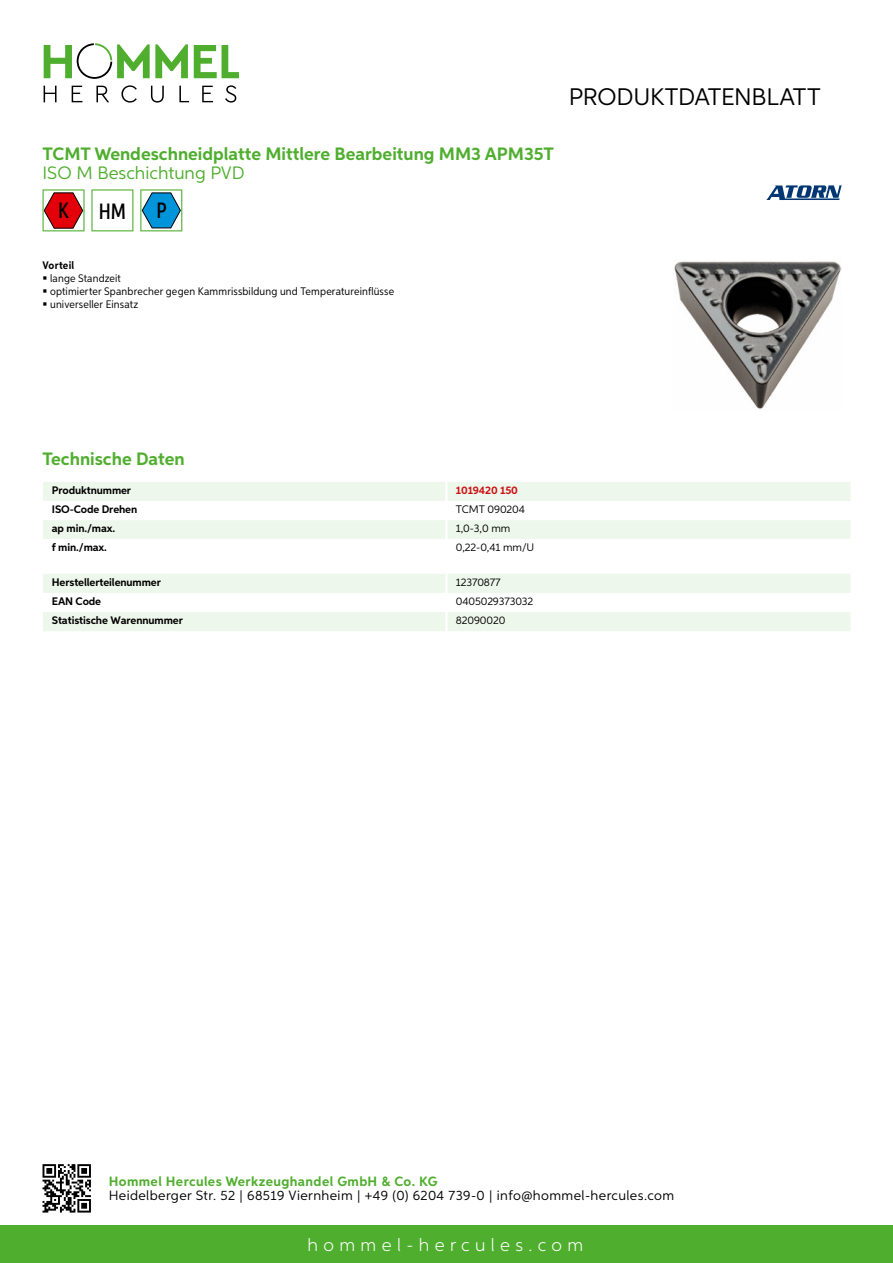
<style>
.page{position:relative;width:893px;height:1263px;background:#fff}
.page>*{position:absolute;margin:0;border:0;box-sizing:border-box;transform-origin:0 0}
.t1{font:24px "Aspira";letter-spacing:-.01em;color:#000}
.t2{font:500 22.2px "Aspira XX Nar";color:#000}
.t3{font:700 18px "Aspira";color:#50ae2f}
.t4{font:300 18px "Aspira";letter-spacing:.3em;color:#fff}
.t5{font:18px "Aspira";color:#50ae2f}
.t6{font:13.5px "Aspira";letter-spacing:.03em;color:#000}
.t7{font:700 13.5px "Aspira";letter-spacing:.03em;color:#50ae2f}
.t8{font:700 10.95px "Aspira";letter-spacing:-.01em;color:#000}
.t9{font:10.95px/12.8px "Aspira Nar";letter-spacing:.015em;color:#000}
.t10{font:10.95px "Aspira";letter-spacing:-.01em;color:#000}
.t11{font:700 10.95px "Aspira";letter-spacing:-.01em;color:#cd1013}
.t12{font:700 10.95px "Aspira Nar";letter-spacing:.015em;color:#000}
</style>
<div class="page">
<div style="left:0;top:1226px;width:893px;height:37px;background:#50ae2f"></div>
<svg style="left:43px;top:1164px;width:48px;height:48px"></svg>
<svg style="left:194px;top:45px;width:45px;height:33px"></svg>
<svg style="left:44px;top:43px;width:144px;height:36px"></svg>
<svg style="left:44px;top:86px;width:13px;height:16px"></svg>
<svg style="left:72px;top:86px;width:10px;height:16px"></svg>
<svg style="left:96px;top:86px;width:13px;height:16px"></svg>
<svg style="left:121px;top:85px;width:16px;height:18px"></svg>
<svg style="left:151px;top:86px;width:13px;height:17px"></svg>
<svg style="left:179px;top:86px;width:10px;height:16px"></svg>
<svg style="left:202px;top:86px;width:11px;height:16px"></svg>
<svg style="left:225px;top:85px;width:11px;height:18px"></svg>
<div style="left:43px;top:482px;width:807px;height:19px;background:#eef7eb"></div>
<div style="left:43px;top:520px;width:807px;height:19px;background:#eef7eb"></div>
<hr style="left:445px;top:482px;width:3px;height:19px;background:#fff">
<hr style="left:445px;top:520px;width:3px;height:19px;background:#fff">
<svg style="left:43px;top:574px;width:807px;height:57px"></svg>
<hr style="left:445px;top:612px;width:3px;height:19px;background:#fff">
<svg style="left:43px;top:189px;width:42px;height:42px"></svg>
<svg style="left:91px;top:189px;width:42px;height:42px"></svg>
<svg style="left:140px;top:189px;width:42px;height:42px"></svg>
<img style="left:674px;top:261px;width:168px;height:148px">
<svg style="left:766px;top:185px;width:76px;height:15px"></svg>
<h3 class="t3" style="left:43px;top:142px;width:513px">TCMT Wendeschneidplatte Mittlere Bearbeitung MM3 APM35T</h3>
<h3 class="t5" style="left:43px;top:162px;width:201px">ISO M Beschichtung PVD</h3>
<h2 class="t2" style="left:58px;top:197px;width:12px">K</h2>
<h2 class="t2" style="left:99px;top:197px;width:29px">HM</h2>
<h2 class="t2" style="left:156px;top:197px;width:12px">P</h2>
<p class="t12" style="left:43px;top:259px;width:33px">Vorteil</p>
<p class="t9" style="left:50px;top:272px;width:345px">lange Standzeit<br>optimierter Spanbrecher gegen Kammrissbildung und Temperatureinflüsse universeller Einsatz</p>
<h1 class="t1" style="left:569px;top:82px;width:253px">Produktdatenblatt</h1>
<h3 class="t3" style="left:43px;top:448px;width:144px">Technische Daten</h3>
<p class="t8" style="left:52px;top:483px;width:81px">Produktnummer</p>
<p class="t11" style="left:456px;top:483px;width:64px">1019420 150</p>
<p class="t8" style="left:52px;top:502px;width:87px">ISO-Code Drehen</p>
<p class="t10" style="left:456px;top:502px;width:71px">TCMT 090204</p>
<p class="t8" style="left:52px;top:521px;width:65px">ap min./max.</p>
<p class="t10" style="left:456px;top:522px;width:56px">1,0-3,0 mm</p>
<p class="t8" style="left:52px;top:541px;width:57px">f min./max.</p>
<p class="t10" style="left:456px;top:541px;width:78px">0,22-0,41 mm/U</p>
<p class="t8" style="left:52px;top:575px;width:111px">Herstellerteilenummer</p>
<p class="t10" style="left:456px;top:575px;width:46px">12370877</p>
<p class="t8" style="left:52px;top:594px;width:51px">EAN Code</p>
<p class="t10" style="left:456px;top:594px;width:79px">0405029373032</p>
<p class="t8" style="left:52px;top:613px;width:132px">Statistische Warennummer</p>
<p class="t10" style="left:456px;top:613px;width:51px">82090020</p>
<p class="t7" style="left:109px;top:1172px;width:330px">Hommel Hercules Werkzeughandel GmbH &amp; Co. KG</p>
<p class="t6" style="left:109px;top:1187px;width:567px">Heidelberger Str. 52 | 68519 Viernheim | +49 (0) 6204 739-0 | info@hommel-hercules.com</p>
<h3 class="t4" style="left:307px;top:1234px;width:277px">hommel-hercules.com</h3>
</div>
